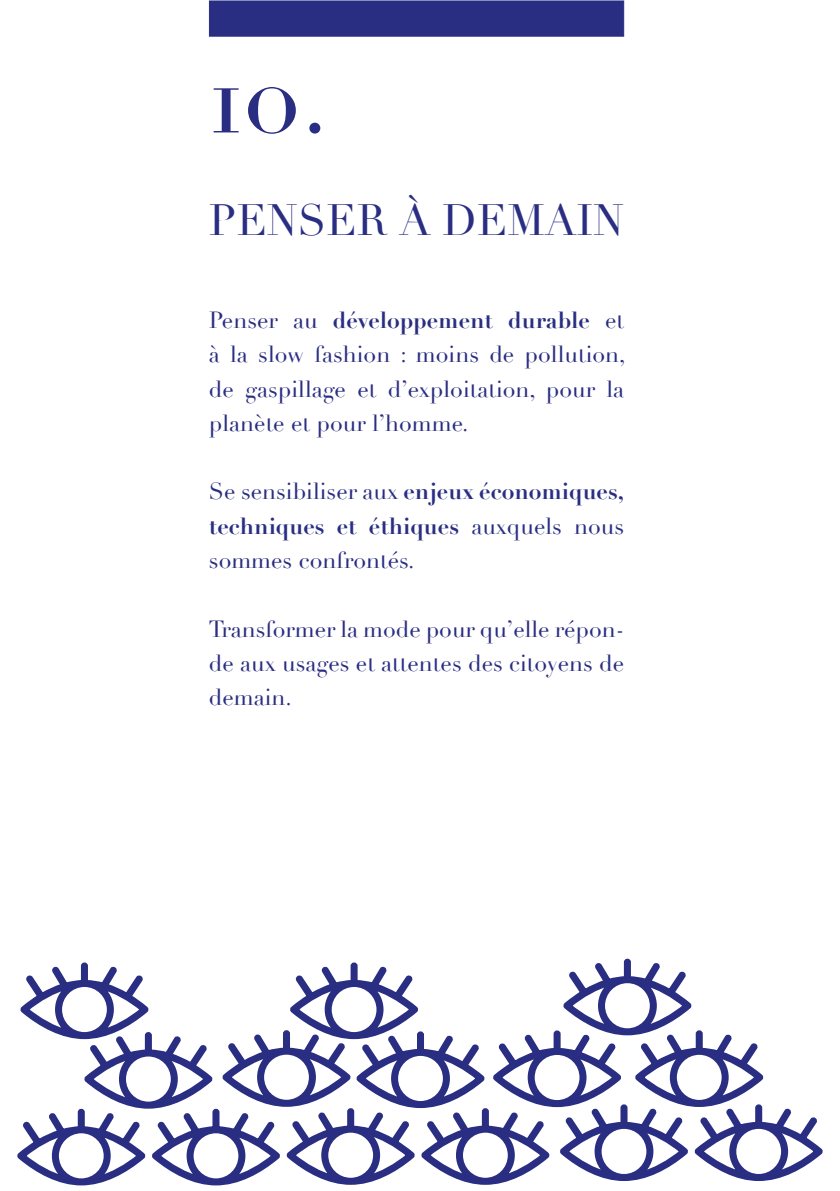
<style>
.page{position:relative;width:840px;height:1191px;background:#fff}
.page>*{position:absolute;margin:0;border:0;box-sizing:border-box;transform-origin:0 0}
.t1{font:102.8px "Didot";color:#2a2e82}
.t2{font:42.8px "Didot";color:#2a2e82}
.t3{font:22.8px/34.2px "Didot";color:#2a2e82;text-align:justify}
.s1{font-weight:700}
</style>
<div class="page">
<svg style="left:17px;top:958px;width:806px;height:228px"></svg>
<div style="left:209px;top:0;width:414px;height:37px;background:#2a2e82;border:1px solid #2a2e82"></div>
<p class="t1" style="left:209px;top:35px;width:122px">10.</p>
<p class="t2" style="left:209px;top:195px;width:416px">PENSER À DEMAIN</p>
<p class="t3" style="left:209px;top:303px;width:418px">Penser au <span class="s1">développement durable</span> et à la slow fashion : moins de pollution, de gaspillage et d’exploitation, pour la planète et pour l’homme.</p>
<p class="t3" style="left:209px;top:475px;width:416px">Se sensibiliser aux <span class="s1">enjeux économiques, techniques et éthiques</span> auxquels nous sommes confrontés.</p>
<p class="t3" style="left:209px;top:612px;width:416px">Transformer la mode pour qu’elle répon&shy;de aux usages et attentes des citoyens de demain.</p>
</div>
